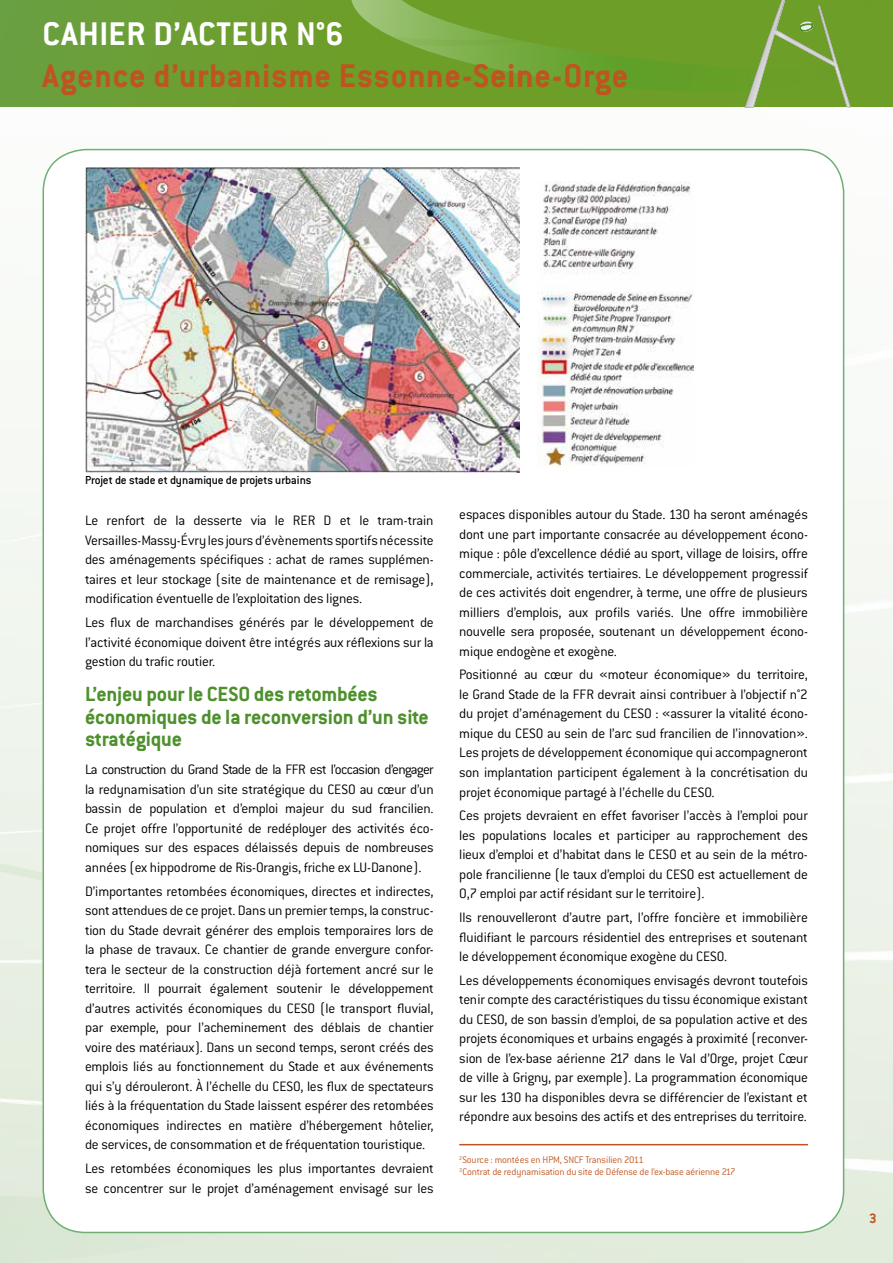
<style>
.page{position:relative;width:893px;height:1263px;background:#fff}
.page>*{position:absolute;margin:0;border:0;box-sizing:border-box;transform-origin:0 0}
.t1{font:700 36px "Conduit ITC";letter-spacing:.02em;color:#c05420}
.t2{font:700 36px "Conduit ITC";letter-spacing:.02em;color:#fff}
.t3{font:700 22.5px/22.5px "Conduit ITC";letter-spacing:-.01em;color:#4d902c}
.t4{font:300 15px/19.5px "Conduit ITC";letter-spacing:-.015em;color:#000;text-align:justify}
.t5{font:700 15px "Conduit ITC";color:#c05420}
.t6{font:500 12.75px "Conduit ITC";letter-spacing:-.015em;color:#000}
.t7{font:300 10.5px/12px "Conduit ITC";letter-spacing:-.015em;color:#c35821}
</style>
<div class="page">
<img style="left:0;top:148px;width:893px;height:1115px">
<svg style="left:0;top:783px;width:426px;height:480px;background:#e0eadb"></svg>
<div style="left:0;top:0;width:893px;height:107px;background:linear-gradient(to bottom,#6a9f3c,#6c9e30)"></div>
<svg style="left:346px;top:0;width:544px;height:101px;background:#6c9f2b"></svg>
<svg style="left:202px;top:0;width:481px;height:47px;background:#72a233"></svg>
<div style="left:742px;top:0;width:110px;height:109px;background:#000;opacity:.21"></div>
<div style="left:43px;top:150px;width:801px;height:1082px;background:#fff;border-radius:43px"></div>
<hr style="left:459px;top:1144px;width:349px;height:1px;background:#c05420">
<img style="left:85px;top:168px;width:434px;height:305px">
<img style="left:537px;top:181px;width:157px;height:285px">
<h1 class="t2" style="left:43px;top:12px;width:303px">CAHIER D’ACTEUR N°6</h1>
<h1 class="t1" style="left:43px;top:54px;width:587px">Agence d’urbanisme Essonne-Seine-Orge</h1>
<p class="t6" style="left:85px;top:473px;width:228px">Projet de stade et dynamique de projets urbains</p>
<p class="t4" style="left:85px;top:511px;width:350px">Le renfort de la desserte via le RER D et le tram-train Versailles-Massy-Évry les jours d’évènements sportifs nécessite des aménagements spécifiques : achat de rames supplémen&shy;taires et leur stockage (site de maintenance et de remisage), modification éventuelle de l’exploitation des lignes.</p>
<p class="t4" style="left:85px;top:613px;width:350px">Les flux de marchandises générés par le développement de l’activité économique doivent être intégrés aux réflexions sur la gestion du trafic routier.</p>
<h2 class="t3" style="left:85px;top:683px;width:345px">L’enjeu pour le CESO des retombées économiques de la reconversion d’un site stratégique</h2>
<p class="t4" style="left:85px;top:760px;width:350px">La construction du Grand Stade de la FFR est l’occasion d’engager la redynamisation d’un site stratégique du CESO au cœur d’un bassin de population et d’emploi majeur du sud francilien.<br>Ce projet offre l’opportunité de redéployer des activités éco&shy;nomiques sur des espaces délaissés depuis de nombreuses années (ex hippodrome de Ris-Orangis, friche ex LU-Danone).</p>
<p class="t4" style="left:85px;top:881px;width:350px">D’importantes retombées économiques, directes et indirectes, sont attendues de ce projet. Dans un premier temps, la construc&shy;tion du Stade devrait générer des emplois temporaires lors de la phase de travaux. Ce chantier de grande envergure confor&shy;tera le secteur de la construction déjà fortement ancré sur le territoire. Il pourrait également soutenir le développement d’autres activités économiques du CESO (le transport fluvial, par exemple, pour l’acheminement des déblais de chantier voire des matériaux). Dans un second temps, seront créés des emplois liés au fonctionnement du Stade et aux événements qui s’y dérouleront. À l’échelle du CESO, les flux de spectateurs liés à la fréquentation du Stade laissent espérer des retombées économiques indirectes en matière d’hébergement hôtelier, de services, de consommation et de fréquentation touristique.</p>
<p class="t4" style="left:85px;top:1158px;width:350px">Les retombées économiques les plus importantes devraient se concentrer sur le projet d’aménagement envisagé sur les</p>
<p class="t4" style="left:459px;top:505px;width:350px">espaces disponibles autour du Stade. 130 ha seront aménagés dont une part importante consacrée au développement écono&shy;mique : pôle d’excellence dédié au sport, village de loisirs, offre commerciale, activités tertiaires. Le développement progressif de ces activités doit engendrer, à terme, une offre de plusieurs milliers d’emplois, aux profils variés. Une offre immobilière nouvelle sera proposée, soutenant un développement écono&shy;mique endogène et exogène.</p>
<p class="t4" style="left:459px;top:665px;width:350px">Positionné au cœur du «moteur économique» du territoire, le Grand Stade de la FFR devrait ainsi contribuer à l’objectif n°2 du projet d’aménagement du CESO : «assurer la vitalité écono&shy;mique du CESO au sein de l’arc sud francilien de l’innovation».<br>Les projets de développement économique qui accompagneront son implantation participent également à la concrétisation du projet économique partagé à l’échelle du CESO.</p>
<p class="t4" style="left:459px;top:806px;width:350px">Ces projets devraient en effet favoriser l’accès à l’emploi pour les populations locales et participer au rapprochement des lieux d’emploi et d’habitat dans le CESO et au sein de la métro&shy;pole francilienne (le taux d’emploi du CESO est actuellement de 0,7 emploi par actif résidant sur le territoire).</p>
<p class="t4" style="left:459px;top:907px;width:350px">Ils renouvelleront d’autre part, l’offre foncière et immobilière fluidifiant le parcours résidentiel des entreprises et soutenant le développement économique exogène du CESO.</p>
<p class="t4" style="left:459px;top:970px;width:350px">Les développements économiques envisagés devront toutefois tenir compte des caractéristiques du tissu économique existant du CESO, de son bassin d’emploi, de sa population active et des projets économiques et urbains engagés à proximité (reconver&shy;sion de l’ex-base aérienne 217 dans le Val d’Orge, projet Cœur de ville à Grigny, par exemple). La programmation économique sur les 130 ha disponibles devra se différencier de l’existant et répondre aux besoins des actifs et des entreprises du territoire.</p>
<p class="t7" style="left:459px;top:1154px;width:278px"><sup>2</sup>Source : montées en HPM, SNCF Transilien 2011<br><sup>3</sup>Contrat de redynamisation du site de Défense de l’ex-base aérienne 217</p>
<p class="t5" style="left:869px;top:1210px;width:9px">3</p>
</div>
